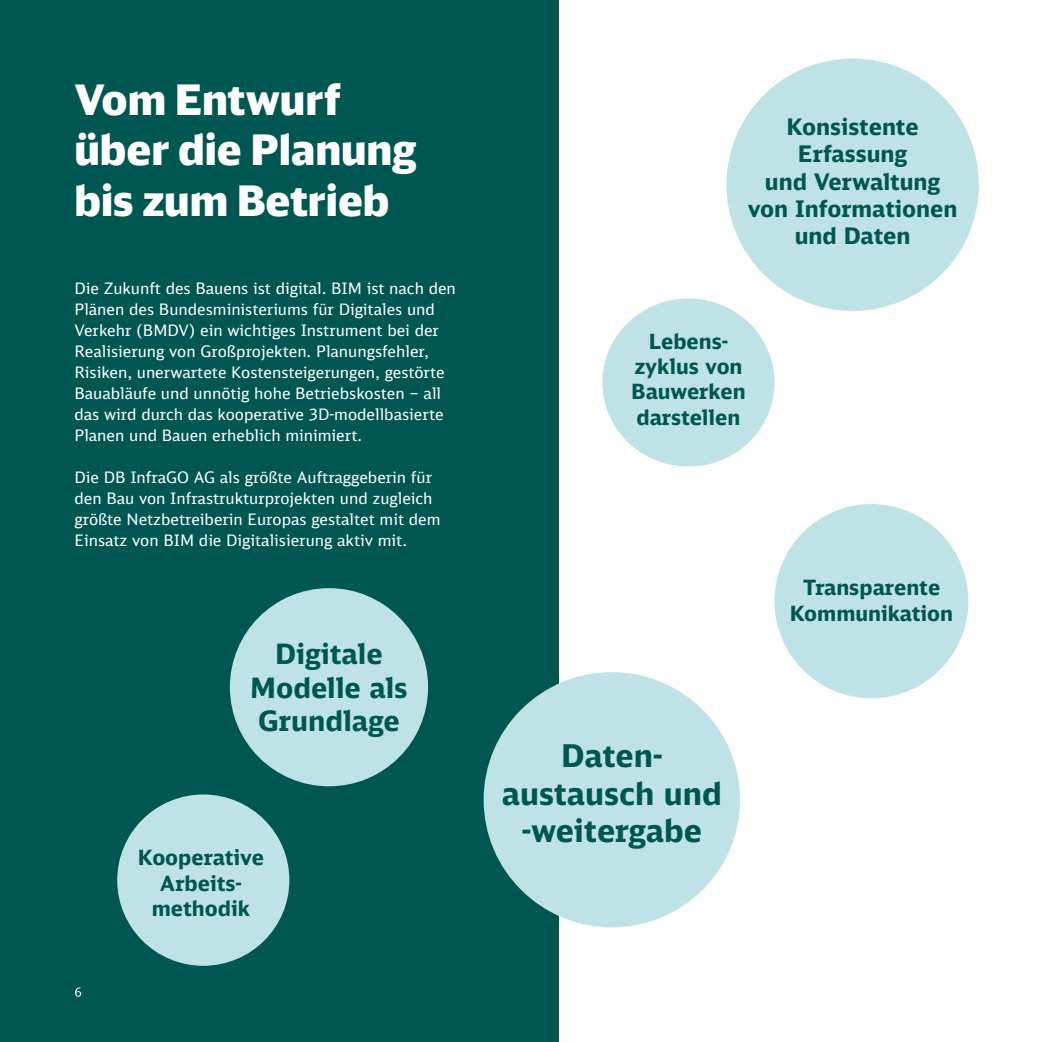
<style>
.page{position:relative;width:1042px;height:1042px;background:#fff}
.page>*{position:absolute;margin:0;border:0;box-sizing:border-box;transform-origin:0 0}
.t1{font:900 42px/50.4px "DB Head";color:#fff}
.t2{font:700 31.32px/37.4px "DB Sans";color:#005751;text-align:center}
.t3{font:700 28px/33.6px "DB Sans";color:#005751;text-align:center}
.t4{font:700 22.75px/27.3px "DB Sans";color:#005751;text-align:center}
.t5{font:700 21px/25.2px "DB Sans";color:#005751;text-align:center}
.t6{font:15.75px/21px "DB Sans";color:#fff}
</style>
<div class="page">
<div style="left:0;top:0;width:558px;height:1042px;background:#005751"></div>
<svg style="left:75px;top:987px;width:6px;height:9px"></svg>
<div style="left:117px;top:794px;width:172px;height:172px;background:#bee2e5;border-radius:50%"></div>
<div style="left:484px;top:672px;width:256px;height:255px;background:#bee2e5;border-radius:50%"></div>
<div style="left:774px;top:504px;width:194px;height:194px;background:#bee2e5;border-radius:50%"></div>
<div style="left:230px;top:588px;width:198px;height:198px;background:#bee2e5;border-radius:50%"></div>
<div style="left:602px;top:298px;width:172px;height:168px;background:#bee2e5;border-radius:50%"></div>
<div style="left:726px;top:59px;width:253px;height:252px;background:#bee2e5;border-radius:50%"></div>
<h2 class="t1" style="left:74px;top:73px;width:343px">Vom Entwurf über die Planung bis zum Betrieb</h2>
<p class="t6" style="left:74px;top:278px;width:383px">Die Zukunft des Bauens ist digital. BIM ist nach den Plänen des Bundesministeriums für Digitales und Verkehr (BMDV) ein wichtiges Instrument bei der Realisierung von Großprojekten. Planungsfehler, Risiken, unerwartete Kostensteigerungen, gestörte Bauabläufe und unnötig hohe Betriebskosten – all das wird durch das kooperative 3D-modellbasierte Planen und Bauen erheblich minimiert.</p>
<p class="t6" style="left:74px;top:467px;width:368px">Die DB InfraGO AG als größte Auftraggeberin für den Bau von Infrastrukturprojekten und zugleich größte Netzbetreiberin Europas gestaltet mit dem Einsatz von BIM die Digitalisierung aktiv mit.</p>
<p class="t3" style="left:250px;top:636px;width:159px">Digitale<br>Modelle als<br>Grundlage</p>
<p class="t5" style="left:138px;top:844px;width:128px">Kooperative<br>Arbeits&shy;methodik</p>
<p class="t4" style="left:748px;top:113px;width:211px">Konsistente<br>Erfassung<br>und Verwaltung von Informationen und Daten</p>
<p class="t5" style="left:631px;top:328px;width:116px">Lebens&shy;zyklus von<br>Bauwerken darstellen</p>
<p class="t2" style="left:502px;top:736px;width:221px">Daten&shy;austausch und -weitergabe</p>
<p class="t5" style="left:790px;top:575px;width:165px">Transparente<br>Kommunikation</p>
</div>
